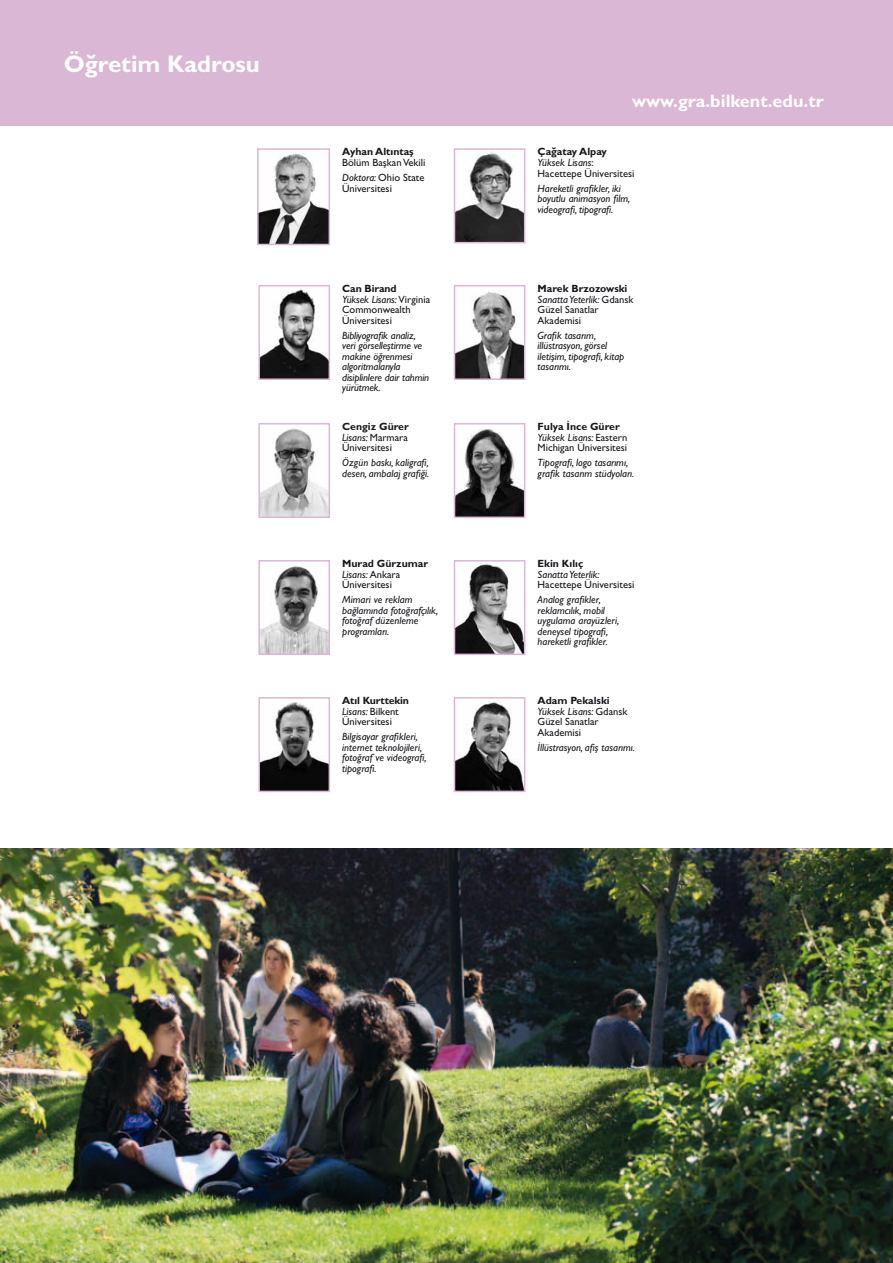
<style>
.page{position:relative;width:893px;height:1263px;background:#fff}
.page>*{position:absolute;margin:0;border:0;box-sizing:border-box;transform-origin:0 0}
.t1{font:700 24px "Gill Sans Std";color:#fff}
.t2{font:700 18px "Gill Sans Std";color:#fff}
.t3{font:italic 10.5px/10.5px "Gill Sans Std";color:#1a171c}
.t4{font:10.5px/10.5px "Gill Sans Std";color:#1a171c}
.t5{font:700 10.5px "Gill Sans Std";color:#1a171c}
.s1{font-style:italic}
.s2{font-weight:700}
</style>
<div class="page">
<div style="left:0;top:0;width:893px;height:125px;background:#dab7d4"></div>
<img style="left:457px;top:152px;width:65px;height:88px">
<div style="left:454px;top:148px;width:71px;height:95px;border:2px solid #dab7d4"></div>
<img style="left:261px;top:289px;width:66px;height:88px">
<div style="left:258px;top:285px;width:72px;height:95px;border:2px solid #dab7d4"></div>
<img style="left:457px;top:291px;width:65px;height:86px">
<div style="left:454px;top:285px;width:71px;height:95px;border:2px solid #dab7d4"></div>
<img style="left:261px;top:428px;width:66px;height:87px">
<div style="left:258px;top:423px;width:72px;height:95px;border:2px solid #dab7d4"></div>
<img style="left:457px;top:429px;width:65px;height:86px">
<div style="left:454px;top:423px;width:71px;height:95px;border:2px solid #dab7d4"></div>
<img style="left:261px;top:566px;width:66px;height:86px">
<div style="left:258px;top:560px;width:72px;height:95px;border:2px solid #dab7d4"></div>
<img style="left:457px;top:564px;width:65px;height:88px">
<div style="left:454px;top:560px;width:71px;height:95px;border:2px solid #dab7d4"></div>
<img style="left:261px;top:702px;width:66px;height:87px">
<div style="left:258px;top:697px;width:72px;height:95px;border:2px solid #dab7d4"></div>
<img style="left:457px;top:702px;width:65px;height:87px">
<div style="left:454px;top:697px;width:71px;height:95px;border:2px solid #dab7d4"></div>
<img style="left:260px;top:153px;width:67px;height:89px">
<div style="left:257px;top:148px;width:73px;height:97px;border:2px solid #dab7d4"></div>
<img style="left:0;top:848px;width:893px;height:415px">
<h1 class="t1" style="left:64px;top:49px;width:198px">Öğretim Kadrosu</h1>
<p class="t5" style="left:342px;top:145px;width:73px">Ayhan Altıntaş</p>
<p class="t4" style="left:342px;top:155px;width:85px;line-height:15px">Bölüm Başkan Vekili<br><span class="s1">Doktora:</span> Ohio State</p>
<p class="t4" style="left:342px;top:183px;width:51px">Üniversitesi</p>
<p class="t4" style="left:342px;top:283px;width:89px"><span class="s2">Can Birand<br></span><span class="s1">Yüksek Lisans:</span> Virginia<br>Commonwealth<br>Üniversitesi</p>
<p class="t3" style="left:342px;top:330px;width:88px">Bibliyografik analiz, veri görselleştirme ve makine öğrenmesi algoritmalarıyla disiplinlere dair tahmin yürütmek.</p>
<p class="t4" style="left:342px;top:421px;width:68px;text-align:justify"><span class="s2">Cengiz Gürer </span><span class="s1">Lisans:</span> Marmara Üniversitesi</p>
<p class="t3" style="left:342px;top:457px;width:89px">Özgün baskı, kaligrafi, desen, ambalaj grafiği.</p>
<p class="t4" style="left:342px;top:558px;width:88px"><span class="s2">Murad Gürzumar<br></span><span class="s1">Lisans:</span> Ankara<br>Üniversitesi</p>
<p class="t3" style="left:342px;top:594px;width:97px">Mimari ve reklam bağlamında fotoğrafçılık, fotoğraf düzenleme programları.</p>
<p class="t4" style="left:342px;top:695px;width:68px"><span class="s2">Atıl Kurttekin<br></span><span class="s1">Lisans:</span> Bilkent<br>Üniversitesi</p>
<p class="t3" style="left:342px;top:731px;width:86px">Bilgisayar grafikleri, internet teknolojileri, fotoğraf ve videografi, tipografi.</p>
<h2 class="t2" style="left:632px;top:90px;width:193px">www.gra.bilkent.edu.tr</h2>
<p class="t4" style="left:538px;top:147px;width:98px"><span class="s2">Çağatay Alpay<br></span><span class="s1">Yüksek Lisans</span>:<br>Hacettepe Üniversitesi</p>
<p class="t3" style="left:538px;top:183px;width:94px">Hareketli grafikler, iki boyutlu animasyon film, videografi, tipografi.</p>
<p class="t4" style="left:538px;top:283px;width:97px"><span class="s2">Marek Brzozowski<br></span><span class="s1">Sanatta Yeterlik:</span> Gdansk<br>Güzel Sanatlar<br>Akademisi</p>
<p class="t3" style="left:538px;top:330px;width:88px">Grafik tasarım, illüstrasyon, görsel iletişim, tipografi, kitap tasarımı.</p>
<p class="t4" style="left:538px;top:421px;width:91px"><span class="s2">Fulya İnce Gürer<br></span><span class="s1">Yüksek Lisans:</span> Eastern<br>Michigan Üniversitesi</p>
<p class="t3" style="left:538px;top:457px;width:98px">Tipografi, logo tasarımı, grafik tasarım stüdyoları.</p>
<p class="t5" style="left:538px;top:557px;width:47px">Ekin Kılıç</p>
<p class="t3" style="left:538px;top:569px;width:64px">Sanatta Yeterlik:</p>
<p class="t4" style="left:538px;top:579px;width:98px">Hacettepe Üniversitesi</p>
<p class="t3" style="left:538px;top:594px;width:83px">Analog grafikler, reklamcılık, mobil uygulama arayüzleri, deneysel tipografi, hareketli grafikler.</p>
<p class="t4" style="left:538px;top:695px;width:91px"><span class="s2">Adam Pekalski<br></span><span class="s1">Yüksek Lisans:</span> Gdansk<br>Güzel Sanatlar<br>Akademisi</p>
<p class="t3" style="left:538px;top:742px;width:99px">İllüstrasyon, afiş tasarımı.</p>
</div>
